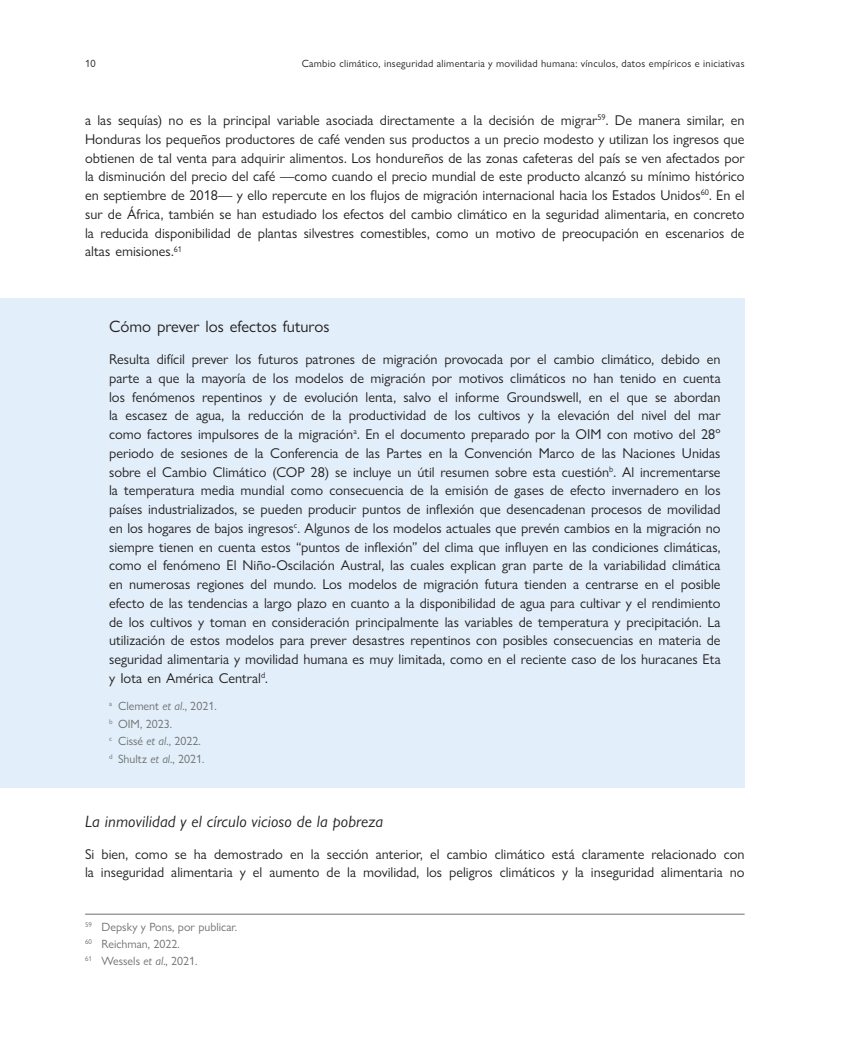
<style>
.page{position:relative;width:851px;height:1063px;background:#fff}
.page>*{position:absolute;margin:0;border:0;box-sizing:border-box;transform-origin:0 0}
.Heading_2{font:italic 16.5px "Gill Sans Nova";letter-spacing:.01em;color:#231f20}
.Text_box_title_L{font:16.5px "Gill Sans Nova";color:#231f20}
.Text_box_body_L{font:14.25px/18.8px "Gill Sans Nova";color:#231f20;text-align:justify}
.Body_text{font:14.25px/18.8px "Gill Sans Nova";color:#231f20;text-align:justify}
.Text_box_footnote_L_no_NOTES{font:12px "Gill Sans Nova";color:#6d6f71}
.Footnote{font:12px "Gill Sans Nova";color:#6d6f71}
.t1{font:10.5px "Gill Sans Nova";letter-spacing:.025em;color:#231f20}
.s1{font-style:italic}
</style>
<div class="page">
<div style="left:0;top:299px;width:744px;height:59px;background:#e2eef9"></div>
<div style="left:0;top:332px;width:744px;height:376px;background:#e2eef9"></div>
<div style="left:0;top:698px;width:744px;height:54px;background:#e2eef9"></div>
<div style="left:0;top:733px;width:744px;height:55px;background:#e2eef9"></div>
<hr style="left:85px;top:914px;width:659px;height:1px;background:#6d6f71">
<p class="t1" style="left:85px;top:57px;width:12px">10</p>
<p class="t1" style="left:301px;top:57px;width:444px">Cambio climático, inseguridad alimentaria y movilidad humana: vínculos, datos empíricos e iniciativas</p>
<p class="Body_text" style="left:85px;top:111px;width:661px">a las sequías) no es la principal variable asociada directamente a la decisión de migrar<sup>59</sup>. De manera similar, en Honduras los pequeños productores de café venden sus productos a un precio modesto y utilizan los ingresos que obtienen de tal venta para adquirir alimentos. Los hondureños de las zonas cafeteras del país se ven afectados por la disminución del precio del café —como cuando el precio mundial de este producto alcanzó su mínimo histórico en septiembre de 2018— y ello repercute en los flujos de migración internacional hacia los Estados Unidos<sup>60</sup>. En el sur de África, también se han estudiado los efectos del cambio climático en la seguridad alimentaria, en concreto la reducida disponibilidad de plantas silvestres comestibles, como un motivo de preocupación en escenarios de altas emisiones.<sup>61</sup></p>
<p class="Text_box_title_L" style="left:109px;top:316px;width:222px">Cómo prever los efectos futuros</p>
<p class="Text_box_body_L" style="left:109px;top:350px;width:613px">Resulta difícil prever los futuros patrones de migración provocada por el cambio climático, debido en parte a que la mayoría de los modelos de migración por motivos climáticos no han tenido en cuenta los fenómenos repentinos y de evolución lenta, salvo el informe Groundswell, en el que se abordan la escasez de agua, la reducción de la productividad de los cultivos y la elevación del nivel del mar como factores impulsores de la migración<sup>a</sup>. En el documento preparado por la OIM con motivo del 28º periodo de sesiones de la Conferencia de las Partes en la Convención Marco de las Naciones Unidas sobre el Cambio Climático (COP 28) se incluye un útil resumen sobre esta cuestión<sup>b</sup>. Al incrementarse la temperatura media mundial como consecuencia de la emisión de gases de efecto invernadero en los países industrializados, se pueden producir puntos de inflexión que desencadenan procesos de movilidad en los hogares de bajos ingresos<sup>c</sup>. Algunos de los modelos actuales que prevén cambios en la migración no siempre tienen en cuenta estos “puntos de inflexión” del clima que influyen en las condiciones climáticas, como el fenómeno El Niño-Oscilación Austral, las cuales explican gran parte de la variabilidad climática en numerosas regiones del mundo. Los modelos de migración futura tienden a centrarse en el posible efecto de las tendencias a largo plazo en cuanto a la disponibilidad de agua para cultivar y el rendimiento de los cultivos y toman en consideración principalmente las variables de temperatura y precipitación. La utilización de estos modelos para prever desastres repentinos con posibles consecuencias en materia de seguridad alimentaria y movilidad humana es muy limitada, como en el reciente caso de los huracanes Eta y Iota en América Central<sup>d</sup>.</p>
<p class="Text_box_footnote_L_no_NOTES" style="left:109px;top:698px;width:109px"><sup>a</sup> Clement <span class="s1">et al</span>., 2021.</p>
<p class="Text_box_footnote_L_no_NOTES" style="left:109px;top:716px;width:64px"><sup>b</sup> OIM, 2023.</p>
<p class="Text_box_footnote_L_no_NOTES" style="left:109px;top:734px;width:93px"><sup>c</sup> Cissé <span class="s1">et al</span>., 2022.</p>
<p class="Text_box_footnote_L_no_NOTES" style="left:109px;top:752px;width:97px"><sup>d</sup> Shultz <span class="s1">et al</span>., 2021.</p>
<p class="Heading_2" style="left:85px;top:812px;width:299px">La inmovilidad y el círculo vicioso de la pobreza</p>
<p class="Body_text" style="left:85px;top:844px;width:661px">Si bien, como se ha demostrado en la sección anterior, el cambio climático está claramente relacionado con la inseguridad alimentaria y el aumento de la movilidad, los peligros climáticos y la inseguridad alimentaria no</p>
<p class="Footnote" style="left:85px;top:920px;width:154px"><sup>59</sup> Depsky y Pons, por publicar.</p>
<p class="Footnote" style="left:85px;top:937px;width:96px"><sup>60</sup> Reichman, 2022.</p>
<p class="Footnote" style="left:85px;top:954px;width:114px"><sup>61</sup> Wessels <span class="s1">et al</span>., 2021.</p>
</div>
